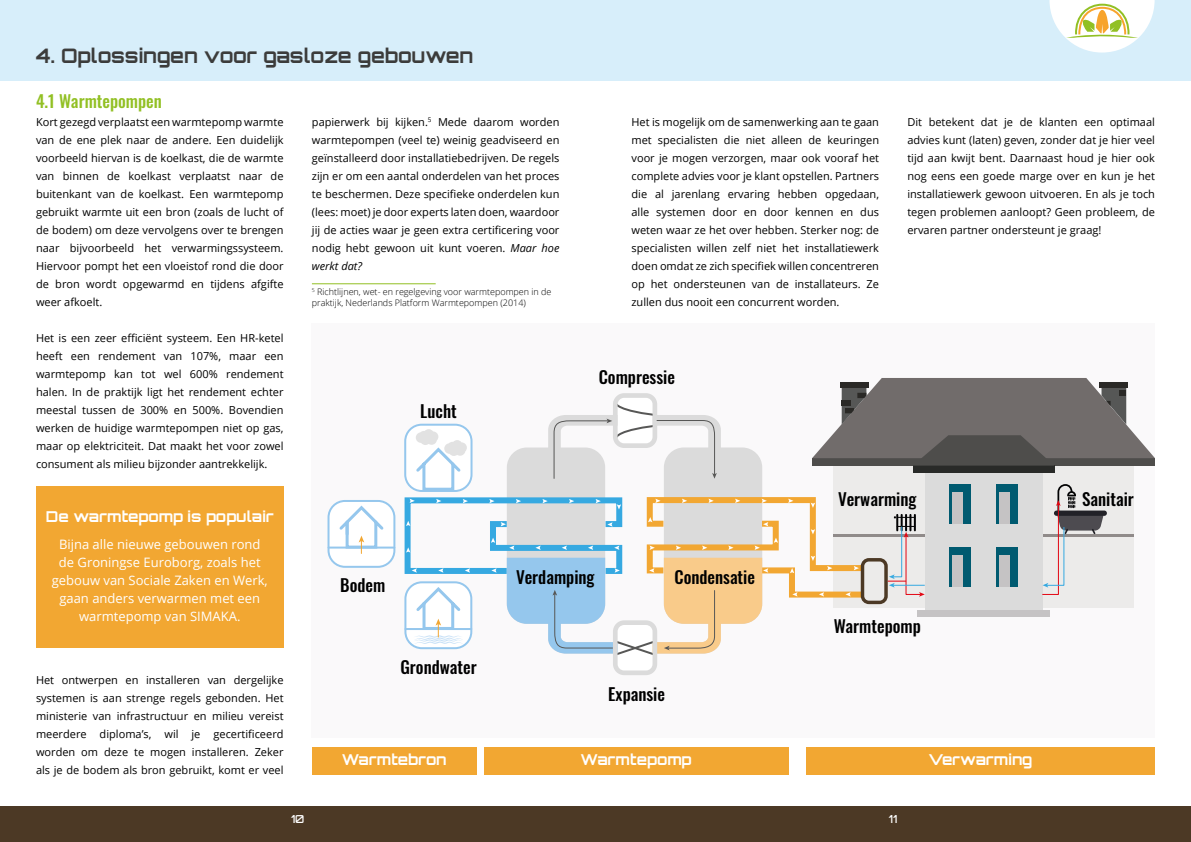
<style>
.page{position:relative;width:1191px;height:842px;background:#fff}
.page>*{position:absolute;margin:0;border:0;box-sizing:border-box;transform-origin:0 0}
.t1{font:700 20px "Orbitron";color:#3c3c3b}
.t2{font:500 17px "Oswald";color:#000}
.t3{font:500 17px "Oswald";color:#92c024}
.t4{font:700 15px "Orbitron";color:#fff}
.t5{font:13px/18px "Open Sans";color:#fff;text-align:center}
.t6{font:11px/18px "Open Sans";color:#000;text-align:justify}
.t7{font:500 11px "Orbitron";color:#fff}
.t8{font:300 9px/10.8px "Open Sans";color:#000}
.s1{font-style:italic}
</style>
<div class="page">
<div style="left:0;top:806px;width:1191px;height:36px;background:#4c3925"></div>
<div style="left:0;top:0;width:1191px;height:81px;background:#d7eefa"></div>
<svg style="left:1049px;top:0;width:105px;height:53px"></svg>
<div style="left:312px;top:323px;width:843px;height:414px;background:#f5f4f5"></div>
<div style="left:36px;top:486px;width:247px;height:162px;background:#f2a732"></div>
<div style="left:312px;top:747px;width:164px;height:27px;background:#f2a732"></div>
<div style="left:484px;top:747px;width:304px;height:27px;background:#f2a732"></div>
<div style="left:806px;top:747px;width:349px;height:27px;background:#f2a732"></div>
<hr style="left:312px;top:283px;width:124px;height:1px;background:#92c024">
<div style="left:328px;top:501px;width:66px;height:66px;background:#fff;border-radius:16px"></div>
<div style="left:327px;top:500px;width:68px;height:68px;border:2px solid #95c7ed;border-radius:16px"></div>
<hr style="left:328px;top:547px;width:66px;height:2px;background:#95c7ed">
<svg style="left:404px;top:378px;width:751px;height:297px"></svg>
<svg style="left:337px;top:503px;width:49px;height:50px"></svg>
<h1 class="t1" style="left:36px;top:48px;width:439px">4. Oplossingen voor gasloze gebouwen</h1>
<h2 class="t3" style="left:36px;top:94px;width:127px">4.1 Warmtepompen</h2>
<p class="t6" style="left:36px;top:114px;width:249px">Kort gezegd verplaatst een warmtepomp warmte van de ene plek naar de andere. Een duidelijk voorbeeld hiervan is de koelkast, die de warmte van binnen de koelkast verplaatst naar de buitenkant van de koelkast. Een warmtepomp gebruikt warmte uit een bron (zoals de lucht of de bodem) om deze vervolgens over te brengen naar bijvoorbeeld het verwarmingssysteem.<br>Hiervoor pompt het een vloeistof rond die door de bron wordt opgewarmd en tijdens afgifte weer afkoelt.</p>
<p class="t6" style="left:36px;top:329px;width:249px">Het is een zeer efficiënt systeem. Een HR-ketel heeft een rendement van 107%, maar een warmtepomp kan tot wel 600% rendement halen. In de praktijk ligt het rendement echter meestal tussen de 300% en 500%. Bovendien werken de huidige warmtepompen niet op gas, maar op elektriciteit. Dat maakt het voor zowel consument als milieu bijzonder aantrekkelijk.</p>
<p class="t6" style="left:312px;top:114px;width:249px">papierwerk bij kijken.<sup>5</sup> Mede daarom worden warmtepompen (veel te) weinig geadviseerd en geïnstalleerd door installatiebedrijven. De regels zijn er om een aantal onderdelen van het proces te beschermen. Deze specifieke onderdelen kun (lees: moet) je door experts laten doen, waardoor jij de acties waar je geen extra certificering voor nodig hebt gewoon uit kunt voeren. <span class="s1">Maar hoe werkt dat?</span></p>
<p class="t8" style="left:312px;top:287px;width:241px"><sup>5</sup> Richtlijnen, wet- en regelgeving voor warmtepompen in de praktijk, Nederlands Platform Warmtepompen (2014)</p>
<h2 class="t2" style="left:420px;top:404px;width:38px">Lucht</h2>
<p class="t6" style="left:631px;top:114px;width:249px">Het is mogelijk om de samenwerking aan te gaan met specialisten die niet alleen de keuringen voor je mogen verzorgen, maar ook vooraf het complete advies voor je klant opstellen. Partners die al jarenlang ervaring hebben opgedaan, alle systemen door en door kennen en dus weten waar ze het over hebben. Sterker nog: de specialisten willen zelf niet het installatiewerk doen omdat ze zich specifiek willen concentreren op het ondersteunen van de installateurs. Ze zullen dus nooit een concurrent worden.</p>
<p class="t6" style="left:907px;top:114px;width:249px">Dit betekent dat je de klanten een optimaal advies kunt (laten) geven, zonder dat je hier veel tijd aan kwijt bent. Daarnaast houd je hier ook nog eens een goede marge over en kun je het installatiewerk gewoon uitvoeren. En als je toch tegen problemen aanloopt? Geen probleem, de ervaren partner ondersteunt je graag!</p>
<h2 class="t2" style="left:599px;top:370px;width:78px">Compressie</h2>
<h3 class="t4" style="left:46px;top:510px;width:229px">De warmtepomp is populair</h3>
<p class="t5" style="left:52px;top:537px;width:217px">Bijna alle nieuwe gebouwen rond de Groningse Euroborg, zoals het gebouw van Sociale Zaken en Werk, gaan anders verwarmen met een warmtepomp van SIMAKA.</p>
<p class="t6" style="left:36px;top:672px;width:249px">Het ontwerpen en installeren van dergelijke systemen is aan strenge regels gebonden. Het ministerie van infrastructuur en milieu vereist meerdere diploma’s, wil je gecertificeerd worden om deze te mogen installeren. Zeker als je de bodem als bron gebruikt, komt er veel</p>
<h2 class="t2" style="left:340px;top:578px;width:47px">Bodem</h2>
<h2 class="t2" style="left:400px;top:660px;width:78px">Grondwater</h2>
<h2 class="t2" style="left:516px;top:570px;width:80px">Verdamping</h2>
<h2 class="t2" style="left:674px;top:570px;width:82px">Condensatie</h2>
<h2 class="t2" style="left:608px;top:687px;width:58px">Expansie</h2>
<h2 class="t2" style="left:838px;top:492px;width:80px">Verwarming</h2>
<h2 class="t2" style="left:1082px;top:492px;width:53px">Sanitair</h2>
<h2 class="t2" style="left:833px;top:619px;width:89px">Warmtepomp</h2>
<h3 class="t4" style="left:342px;top:753px;width:106px">Warmtebron</h3>
<h3 class="t4" style="left:580px;top:753px;width:112px">Warmtepomp</h3>
<h3 class="t4" style="left:928px;top:753px;width:106px">Verwarming</h3>
<p class="t7" style="left:291px;top:815px;width:15px">10</p>
<p class="t7" style="left:889px;top:815px;width:10px">11</p>
</div>
